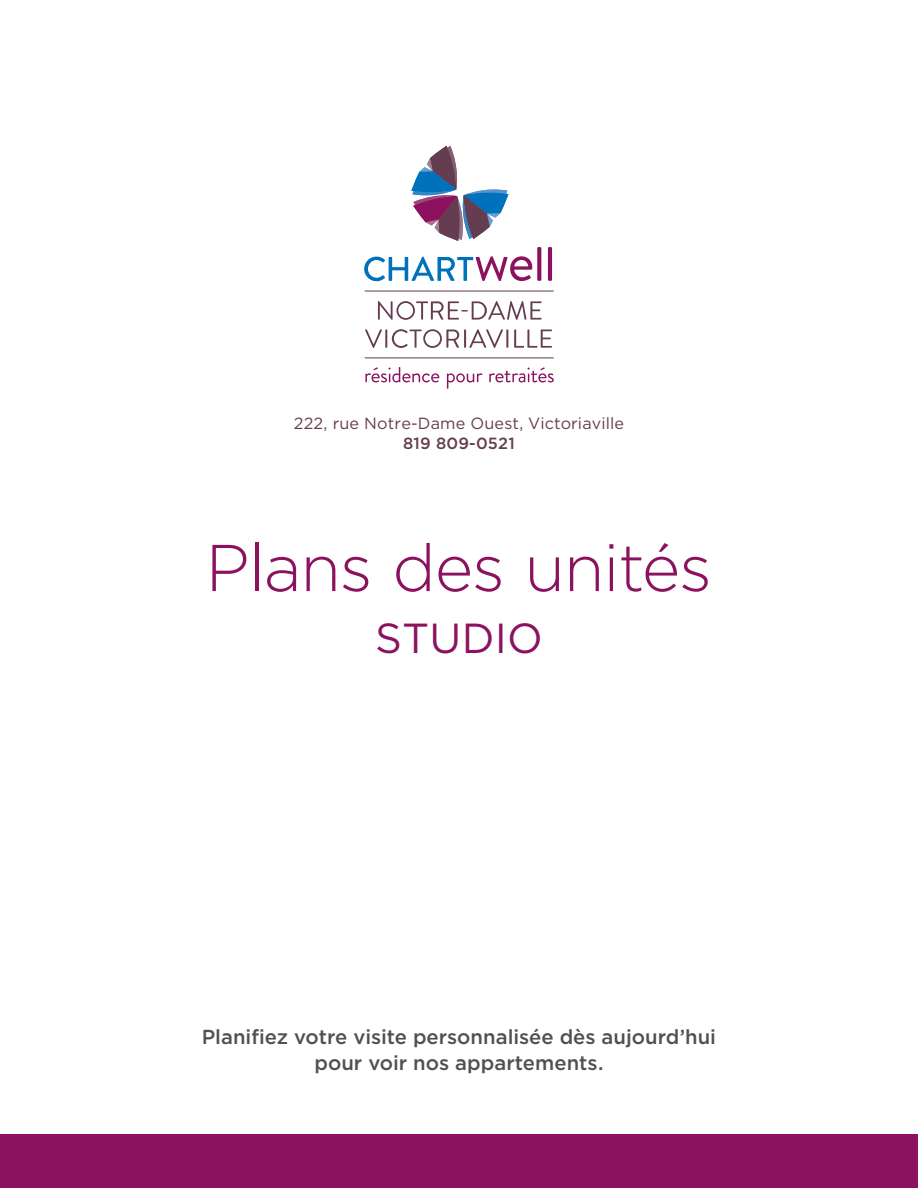
<style>
.page{position:relative;width:918px;height:1188px;background:#fff}
.page>*{position:absolute;margin:0;border:0;box-sizing:border-box;transform-origin:0 0}
.t1{font:300 66px "Gotham HTF";letter-spacing:-.02em;color:#8c1260}
.t2{font:42px "Gotham HTF";letter-spacing:.005em;color:#8c1260}
.t3{font:500 20.25px/25.5px "Gotham HTF";color:#534e53;text-align:center}
.t4{font:16.2px "Gotham HTF";letter-spacing:.01em;color:#653d51}
.t5{font:500 16.2px "Gotham HTF";letter-spacing:.015em;color:#653d51}
</style>
<div class="page">
<div style="left:0;top:1134px;width:918px;height:54px;background:#8c1260"></div>
<svg style="left:364px;top:256px;width:168px;height:25px"></svg>
<svg style="left:537px;top:247px;width:4px;height:34px"></svg>
<hr style="left:548px;top:247px;width:4px;height:34px;background:#8c1260">
<svg style="left:411px;top:146px;width:97px;height:95px"></svg>
<svg style="left:365px;top:367px;width:189px;height:22px"></svg>
<svg style="left:365px;top:329px;width:187px;height:19px"></svg>
<svg style="left:378px;top:301px;width:164px;height:19px"></svg>
<svg style="left:365px;top:291px;width:189px;height:1px"></svg>
<svg style="left:365px;top:357px;width:189px;height:1px"></svg>
<p class="t4" style="left:294px;top:414px;width:332px">222, rue Notre-Dame Ouest, Victoriaville</p>
<p class="t5" style="left:403px;top:434px;width:113px">819 809-0521</p>
<h1 class="t1" style="left:206px;top:532px;width:508px">Plans des unités</h1>
<h2 class="t2" style="left:375px;top:614px;width:169px">STUDIO</h2>
<p class="t3" style="left:202px;top:1024px;width:516px">Planifiez votre visite personnalisée dès aujourd’hui pour voir nos appartements.</p>
</div>
